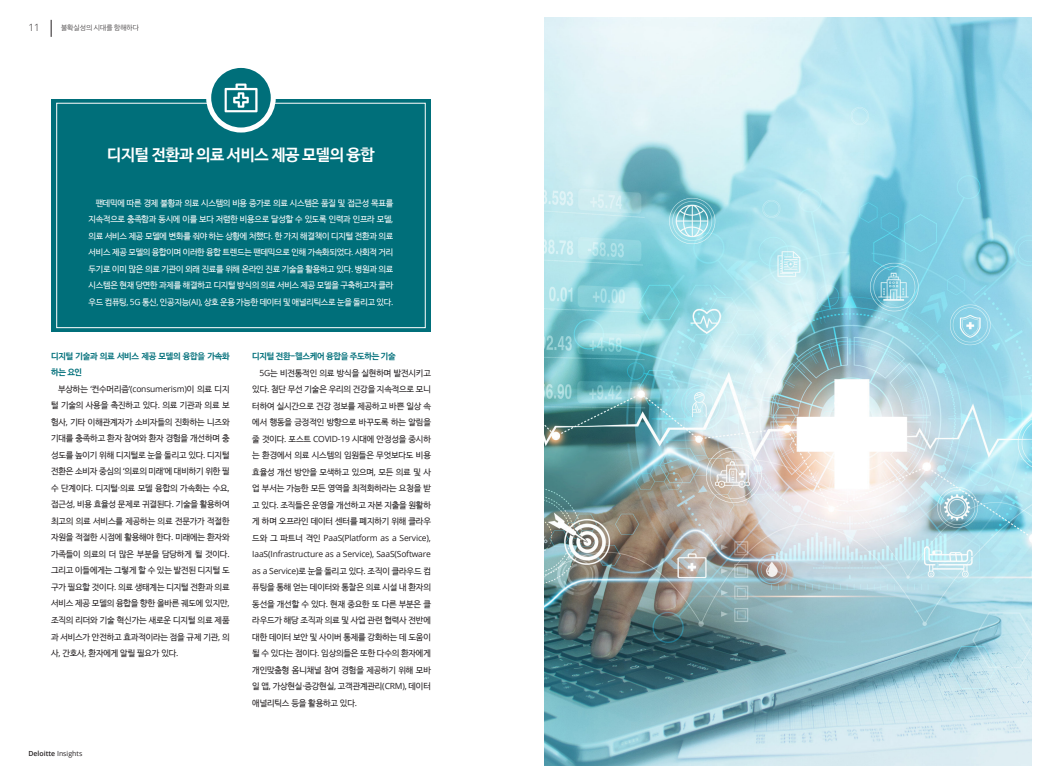
<style>
.page{position:relative;width:1049px;height:780px;background:#fff}
.page>*{position:absolute;margin:0;border:0;box-sizing:border-box;transform-origin:0 0}
.t1{font:700 16px "Nanum Barun Gothic";letter-spacing:-.03em;color:#fff}
.t2{font:300 10px "Open Sans";color:#231f20}
.t3{font:8.5px/16.5px "Nanum Barun Gothic";letter-spacing:-.02em;color:#231f20;text-align:justify}
.t4{font:8.5px/16.5px "Nanum Barun Gothic";letter-spacing:-.03em;color:#fff;text-align:justify}
.t5{font:700 8.5px/16.5px "Nanum Barun Gothic";letter-spacing:-.03em;color:#006f7a}
.t6{font:600 7px "Open Sans";color:#231f20}
.t7{font:300 7px "Nanum Barun Gothic";color:#231f20}
.s1{font-family:"Open Sans"}
.s2{font-weight:400}
</style>
<div class="page">
<svg style="left:51px;top:20px;width:1px;height:17px"></svg>
<div style="left:51px;top:99px;width:380px;height:233px;background:#006f7a"></div>
<div style="left:56px;top:103px;width:370px;height:225px;border:1px solid #fff"></div>
<svg style="left:209px;top:65px;width:64px;height:65px;fill:#006f7a"></svg>
<div style="left:206px;top:63px;width:70px;height:69px;border:5px solid #fff;border-radius:50%"></div>
<svg style="left:225px;top:83px;width:32px;height:29px"></svg>
<img style="left:544px;top:17px;width:488px;height:748px">
<p class="t2" style="left:28px;top:21px;width:13px">11</p>
<p class="t7" style="left:61px;top:25px;width:80px">불확실성의 시대를 항해하다</p>
<p class="t1" style="left:107px;top:146px;width:269px">디지털 전환과 의료 서비스 제공 모델의 융합</p>
<p class="t4" style="left:89px;top:195px;width:306px;text-indent:7px">팬데믹에 따른 경제 불황과 의료 시스템의 비용 증가로 의료 시스템은 품질 및 접근성 목표를 지속적으로 충족함과 동시에 이를 보다 저렴한 비용으로 달성할 수 있도록 인력과 인프라 모델<span class="s1">, </span>의료 서비스 제공 모델에 변화를 줘야 하는 상황에 처했다<span class="s1">.</span> 한 가지 해결책이 디지털 전환과 의료 서비스 제공 모델의 융합이며 이러한 융합 트렌드는 팬데믹으로 인해 가속화되었다<span class="s1">.</span> 사회적 거리 두기로 이미 많은 의료 기관이 외래 진료를 위해 온라인 진료 기술을 활용하고 있다<span class="s1">.</span> 병원과 의료 시스템은 현재 당면한 과제를 해결하고 디지털 방식의 의료 서비스 제공 모델을 구축하고자 클라 우드 컴퓨팅<span class="s1">, 5G</span> 통신<span class="s1">,</span> 인공지능<span class="s1">(AI),</span> 상호 운용 가능한 데이터 및 애널리틱스로 눈을 돌리고 있다<span class="s1">.</span></p>
<p class="t5" style="left:51px;top:348px;width:180px">디지털 기술과 의료 서비스 제공 모델의 융합을 가속화 하는 요인</p>
<p class="t3" style="left:51px;top:381px;width:180px;text-indent:7px">부상하는 <span class="s1">‘</span>컨수머리즘<span class="s1">’(consumerism)</span>이 의료 디지 털 기술의 사용을 촉진하고 있다<span class="s1">.</span> 의료 기관과 의료 보 험사<span class="s1">,</span> 기타 이해관계자가 소비자들의 진화하는 니즈와 기대를 충족하고 환자 참여와 환자 경험을 개선하며 충 성도를 높이기 위해 디지털로 눈을 돌리고 있다<span class="s1">.</span> 디지털 전환은 소비자 중심의 <span class="s1">‘</span>의료의 미래<span class="s1">’</span>에 대비하기 위한 필 수 단계이다<span class="s1">.</span> 디지털<span class="s1">·</span>의료 모델 융합의 가속화는 수요<span class="s1">, </span>접근성<span class="s1">,</span> 비용 효율성 문제로 귀결된다<span class="s1">.</span> 기술을 활용하여 최고의 의료 서비스를 제공하는 의료 전문가가 적절한 자원을 적절한 시점에 활용해야 한다<span class="s1">.</span> 미래에는 환자와 가족들이 의료의 더 많은 부분을 담당하게 될 것이다<span class="s1">. </span>그리고 이들에게는 그렇게 할 수 있는 발전된 디지털 도 구가 필요할 것이다<span class="s1">.</span> 의료 생태계는 디지털 전환과 의료 서비스 제공 모델의 융합을 향한 올바른 궤도에 있지만<span class="s1">, </span>조직의 리더와 기술 혁신가는 새로운 디지털 의료 제품 과 서비스가 안전하고 효과적이라는 점을 규제 기관<span class="s1">,</span> 의 사<span class="s1">,</span> 간호사<span class="s1">,</span> 환자에게 알릴 필요가 있다<span class="s1">.</span></p>
<p class="t6" style="left:28px;top:748px;width:56px">Deloitte <span class="s2">Insights</span></p>
<p class="t5" style="left:252px;top:348px;width:145px">디지털 전환-헬스케어 융합을 주도하는 기술</p>
<p class="t3" style="left:252px;top:365px;width:180px;text-indent:7px"><span class="s1">5G</span>는 비전통적인 의료 방식을 실현하며 발전시키고 있다<span class="s1">.</span> 첨단 무선 기술은 우리의 건강을 지속적으로 모니 터하여 실시간으로 건강 정보를 제공하고 바쁜 일상 속 에서 행동을 긍정적인 방향으로 바꾸도록 하는 알림을 줄 것이다<span class="s1">.</span> 포스트 <span class="s1">COVID-19</span> 시대에 안정성을 중시하 는 환경에서 의료 시스템의 임원들은 무엇보다도 비용 효율성 개선 방안을 모색하고 있으며<span class="s1">,</span> 모든 의료 및 사 업 부서는 가능한 모든 영역을 최적화하라는 요청을 받 고 있다<span class="s1">.</span> 조직들은 운영을 개선하고 자본 지출을 원활하 게 하며 오프라인 데이터 센터를 폐지하기 위해 클라우 드와 그 파트너 격인 <span class="s1">PaaS(Platform as a Service), IaaS(Infrastructure as a Service), SaaS(Software as a Service)</span>로 눈을 돌리고 있다<span class="s1">.</span> 조직이 클라우드 컴 퓨팅을 통해 얻는 데이터와 통찰은 의료 시설 내 환자의 동선을 개선할 수 있다<span class="s1">.</span> 현재 중요한 또 다른 부분은 클 라우드가 해당 조직과 의료 및 사업 관련 협력사 전반에 대한 데이터 보안 및 사이버 통제를 강화하는 데 도움이 될 수 있다는 점이다<span class="s1">.</span> 임상의들은 또한 다수의 환자에게 개인맞춤형 옴니채널 참여 경험을 제공하기 위해 모바 일 앱<span class="s1">,</span> 가상현실<span class="s1">·</span>증강현실<span class="s1">,</span> 고객관계관리<span class="s1">(CRM),</span> 데이터 애널리틱스 등을 활용하고 있다<span class="s1">.</span></p>
</div>
